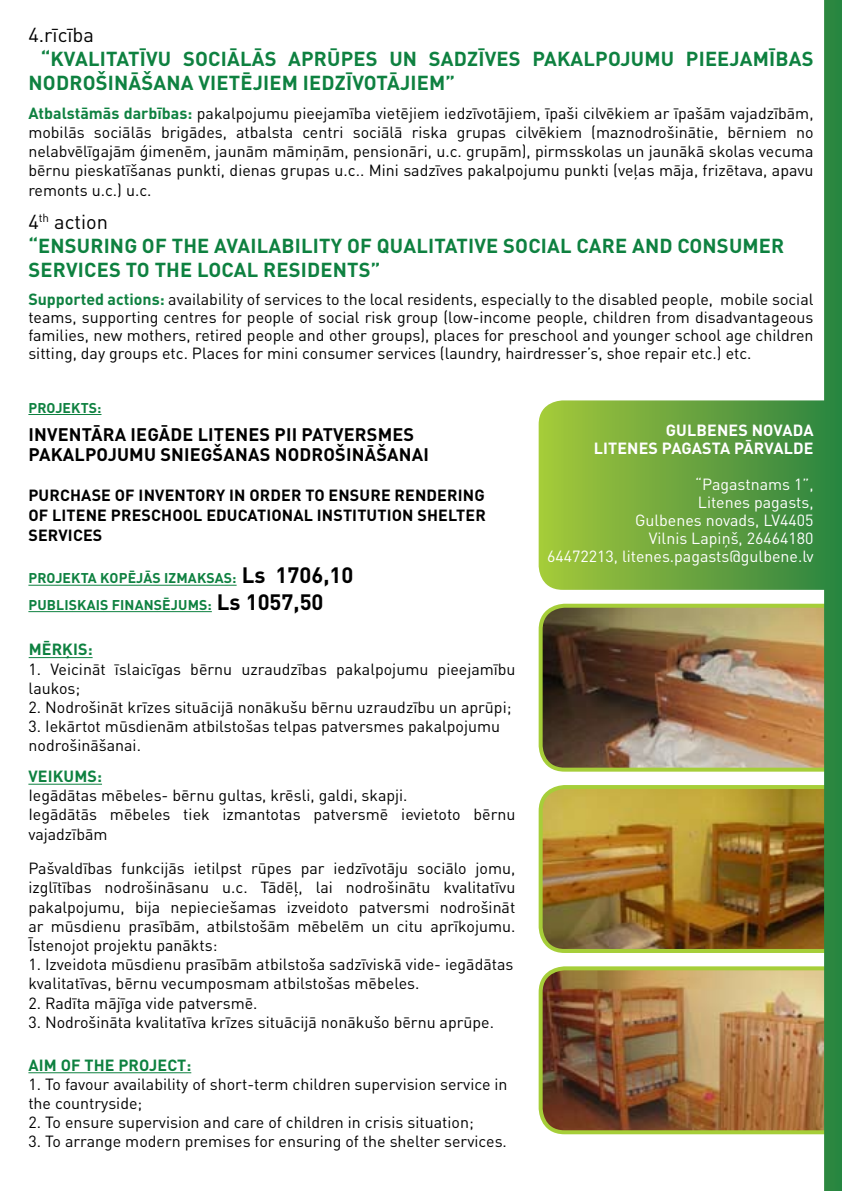
<style>
.page{position:relative;width:842px;height:1191px;background:#fff}
.page>*{position:absolute;margin:0;border:0;box-sizing:border-box;transform-origin:0 0}
.t1{font:700 22px "DIN Pro";color:#000}
.t2{font:700 20px/24px "DIN Pro";letter-spacing:.01em;color:#0e8140}
.t3{font:20px "DIN Pro";color:#000}
.t4{font:700 18px/20px "DIN Pro";letter-spacing:.01em;color:#000}
.t5{font:16px/19.2px "DIN Pro";color:#000}
.t6{font:16px/18px "DIN Pro";color:#fff;text-align:right}
.t7{font:700 16px/20px "DIN Pro";letter-spacing:.01em;color:#000}
.t8{font:700 16px/18px "DIN Pro";letter-spacing:.01em;color:#fff}
.t9{font:700 16px "DIN Pro";letter-spacing:.01em;color:#0e8140}
.t10{font:700 14px "DIN Pro";letter-spacing:.01em;color:#0e8140}
.s1{font-weight:700;color:#0e8140}
.s2{font-weight:400;color:#000}
.s3{font-size:14px;color:#0e8140}
.s4{font-size:22px;color:#000}
</style>
<div class="page">
<img style="left:539px;top:0;width:303px;height:1191px">
<hr style="left:28px;top:414px;width:73px;height:1px;background:#0e8140">
<hr style="left:28px;top:585px;width:209px;height:1px;background:#0e8140">
<hr style="left:28px;top:611px;width:184px;height:1px;background:#0e8140">
<hr style="left:29px;top:657px;width:64px;height:1px;background:#0e8140">
<hr style="left:28px;top:784px;width:74px;height:1px;background:#0e8140">
<hr style="left:28px;top:1072px;width:163px;height:1px;background:#0e8140">
<p class="t3" style="left:28px;top:21px;width:67px">4.rīcība</p>
<p class="t2" style="left:41px;top:46px;width:325px">“KVALITATĪVU SOCIĀLĀS APRŪPES</p>
<p class="t2" style="left:389px;top:46px;width:119px">UN SADZĪVES</p>
<p class="t2" style="left:532px;top:46px;width:26px">PAKA</p>
<p class="t2" style="left:584px;top:46px;width:219px">LPOJUMU PIEEJAMĪBAS</p>
<p class="t2" style="left:29px;top:70px;width:428px">NODROŠINĀŠANA VIETĒJIEM IEDZĪVOTĀJIEM”</p>
<p class="t5" style="left:28px;top:103px;width:787px;text-align:justify"><span class="s1">ATBALSTĀMĀS DARBĪBAS:</span> pakalpojumu pieejamība vietējiem iedzīvotājiem, īpaši cilvēkiem ar īpašām vajadzībām, mobilās sociālās brigādes, atbalsta centri sociālā riska grupas cilvēkiem (maznodrošinātie, bērniem no nelabvēlīgajām ģimenēm, jaunām māmiņām, pensionāri, u.c. grupām), pirmsskolas un jaunākā skolas vecuma bērnu pieskatīšanas punkti, dienas grupas u.c.. Mini sadzīves pakalpojumu punkti (veļas māja, frizētava, apavu remonts u.c.) u.c.</p>
<p class="t2" style="left:28px;top:209px;width:757px"><span class="s2">4</span><sup>th</sup> <span class="s2">action<br></span>“ENSU RING OF THE AVAILABILITY OF QUALITATIVE SOCIAL CARE AND CONSU MER<br>SERVICES TO THE LOCAL RESIDENTS”</p>
<p class="t5" style="left:28px;top:289px;width:787px;line-height:18px;text-align:justify"><span class="s1">SUPPORTED ACTIONS:</span> availability of services to the local residents, especially to the disabled people, mobile social teams, supporting centres for people of social risk group (low-income people, children from disadvantageous families, new mothers, retired people and other groups), places for preschool and younger school age children sitting, day groups etc. Places for mini consumer services (laundry, hairdresser’s, shoe repair etc.) etc.</p>
<p class="t10" style="left:28px;top:398px;width:44px">PROJEKTS</p>
<p class="t10" style="left:97px;top:398px;width:6px">:</p>
<p class="t4" style="left:28px;top:423px;width:375px">INVENTĀRA IEGĀDE LITENES PII PATVERSMES<br>PAKA</p>
<p class="t4" style="left:74px;top:443px;width:356px">LPOJUMU SNIEGŠANAS NODROŠINĀŠANAI</p>
<p class="t7" style="left:28px;top:484px;width:64px">PU RCHASE</p>
<p class="t7" style="left:28px;top:484px;width:458px;text-indent:86px">OF INVENTORY IN ORDER TO ENSURE RENDERING<br>OF LITENE PRESCHOOL EDUCATIONAL I NSTITUT</p>
<p class="t7" style="left:387px;top:504px;width:101px">ION SHELTER</p>
<p class="t7" style="left:28px;top:524px;width:65px">SERVICES</p>
<p class="t10" style="left:28px;top:569px;width:44px">PROJEKTA</p>
<p class="t10" style="left:100px;top:569px;width:98px">KOPĒJĀS IZMAKSAS</p>
<h1 class="t1" style="left:232px;top:560px;width:123px"><span class="s3">:</span> LS 1706,10</h1>
<p class="t10" style="left:28px;top:595px;width:51px">PUBLISKA</p>
<p class="t10" style="left:96px;top:595px;width:229px">IS FINANSĒJUMS: <span class="s4">LS 1057,50</span></p>
<p class="t9" style="left:29px;top:639px;width:65px">MĒRĶIS:</p>
<p class="t5" style="left:29px;top:658px;width:488px">1. Veicināt īslaicīgas bērnu uzraudzības pakalpojumu pieejamību laukos;</p>
<p class="t5" style="left:29px;top:697px;width:484px">2. Nodrošināt krīzes situācijā nonākušu bērnu uzraudzību un aprūpi;</p>
<p class="t5" style="left:29px;top:716px;width:473px">3. Iekārtot mūsdienām atbilstošas telpas patversmes pakalpojumu nodrošināšanai.</p>
<p class="t9" style="left:28px;top:765px;width:75px">VEIKUMS:</p>
<p class="t5" style="left:28px;top:785px;width:489px">Iegādātas mēbeles- bērnu gultas, krēsli, galdi, skapji.<br>Iegādātās mēbeles tiek izmantotas patversmē ievietoto bērnu vajadzībām</p>
<p class="t5" style="left:28px;top:858px;width:489px;text-align:justify">Pašvaldības funkcijās ietilpst rūpes par iedzīvotāju sociālo jomu, izglītības nodrošināsanu u.c. Tādēļ, lai nodrošinātu kvalitatīvu pakalpojumu, bija nepieciešamas izveidoto patversmi nodrošināt ar mūsdienu prasībām, atbilstošām mēbelēm un citu aprīkojumu.<br>Īstenojot projektu panākts:</p>
<p class="t5" style="left:28px;top:954px;width:487px">1. Izveidota mūsdienu prasībām atbilstoša sadzīviskā vide- iegādātas kvalitatīvas, bērnu vecumposmam atbilstošas mēbeles.</p>
<p class="t5" style="left:28px;top:992px;width:231px">2. Radīta mājīga vide patversmē.</p>
<p class="t5" style="left:28px;top:1011px;width:467px">3. Nodrošināta kvalitatīva krīzes situācijā nonākušo bērnu aprūpe.</p>
<p class="t9" style="left:28px;top:1054px;width:164px">AIM OF THE PROJECT:</p>
<p class="t5" style="left:28px;top:1073px;width:481px">1. To favour availability of short-term children supervision service in the countryside;</p>
<p class="t5" style="left:28px;top:1112px;width:447px">2. To ensure supervision and care of children in crisis situation;</p>
<p class="t5" style="left:28px;top:1131px;width:480px">3. To arrange modern premises for ensuring of the shelter services.</p>
<p class="t8" style="left:594px;top:421px;width:220px;text-indent:72px">GU LBENES NOVADA<br>LITENES PAGASTA</p>
<p class="t8" style="left:734px;top:439px;width:79px">PĀRVALDE</p>
<p class="t6" style="left:547px;top:475px;width:268px">“Pagastnams 1”,<br>Litenes pagasts,<br>Gulbenes novads, LV4405<br>Vilnis Lapiņš, 26464180<br>64472213, litenes.pagasts@gulbene.lv</p>
</div>
